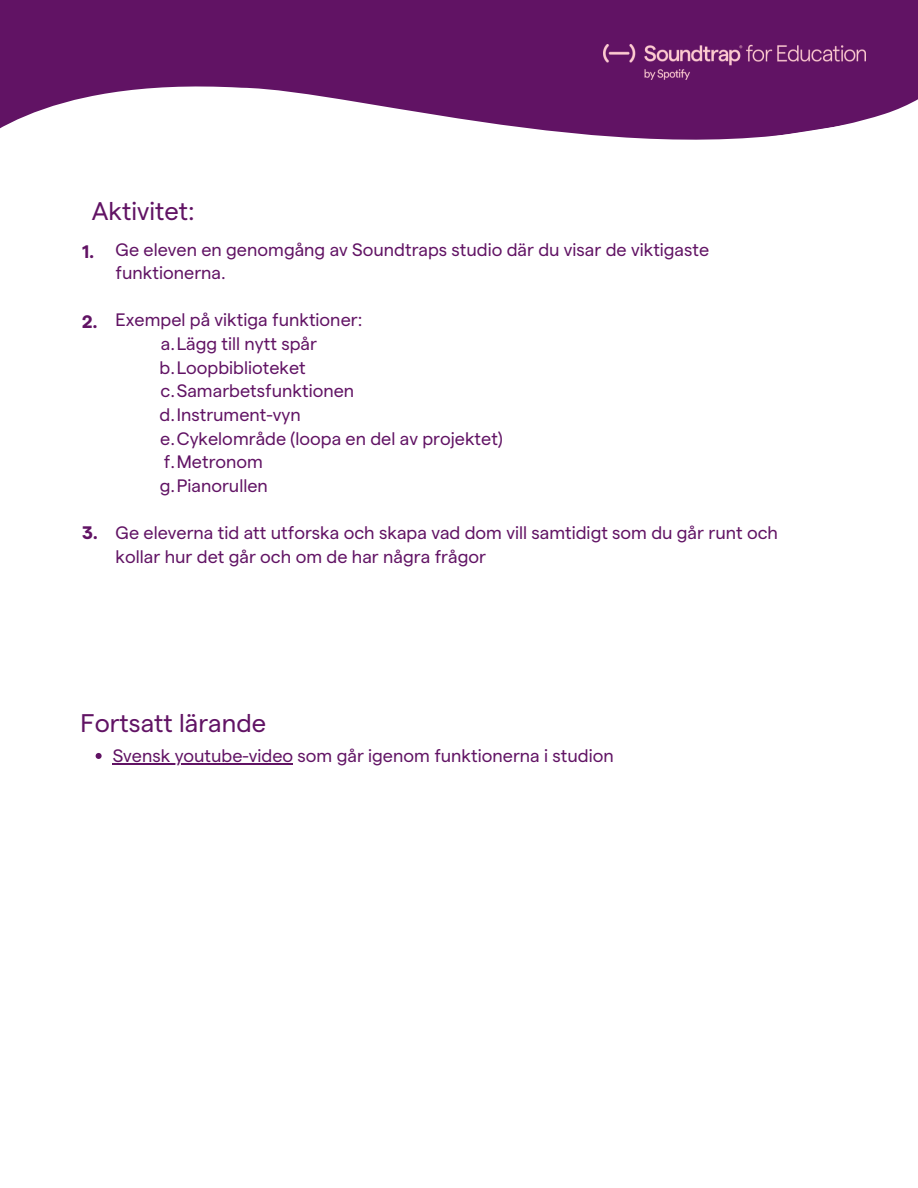
<style>
.page{position:relative;width:918px;height:1188px;background:#fff}
.page>*{position:absolute;margin:0;border:0;box-sizing:border-box;transform-origin:0 0}
.t1{font:25.5px "Matter";color:#611364}
.t2{font:700 18.15px "Matter";color:#611364}
.t3{font:18px/23.7px "Matter";color:#611364}
</style>
<div class="page">
<svg style="left:0;top:0;width:918px;height:140px;fill:#611364"></svg>
<img style="left:604px;top:44px;width:262px;height:35px">
<svg style="left:96px;top:753px;width:6px;height:6px"></svg>
<hr style="left:113px;top:763px;width:180px;height:2px;background:#611364">
<h1 class="t1" style="left:92px;top:194px;width:104px">Aktivitet:</h1>
<p class="t2" style="left:82px;top:240px;width:14px">1.</p>
<p class="t2" style="left:82px;top:310px;width:17px">2.</p>
<p class="t2" style="left:82px;top:520px;width:18px">3.</p>
<p class="t3" style="left:116px;top:236px;width:595px">Ge eleven en genomgång av Soundtraps studio där du visar de viktigaste funktionerna.</p>
<p class="t3" style="left:116px;top:307px;width:248px">Exempel på viktiga funktioner:</p>
<p class="t3" style="left:160px;top:331px;width:345px">a.Lägg till nytt spår<br>b.Loopbiblioteket c.Samarbetsfunktionen<br>d.Instrument-vyn<br>e.Cykelområde (loopa en del av projektet) f.Metronom<br>g.Pianorullen</p>
<p class="t3" style="left:116px;top:520px;width:664px">Ge eleverna tid att utforska och skapa vad dom vill samtidigt som du går runt och kollar hur det går och om de har några frågor</p>
<h1 class="t1" style="left:80px;top:706px;width:187px">Fortsatt lärande</h1>
<p class="t3" style="left:113px;top:743px;width:503px">Svensk youtube-video som går igenom funktionerna i studion</p>
</div>
